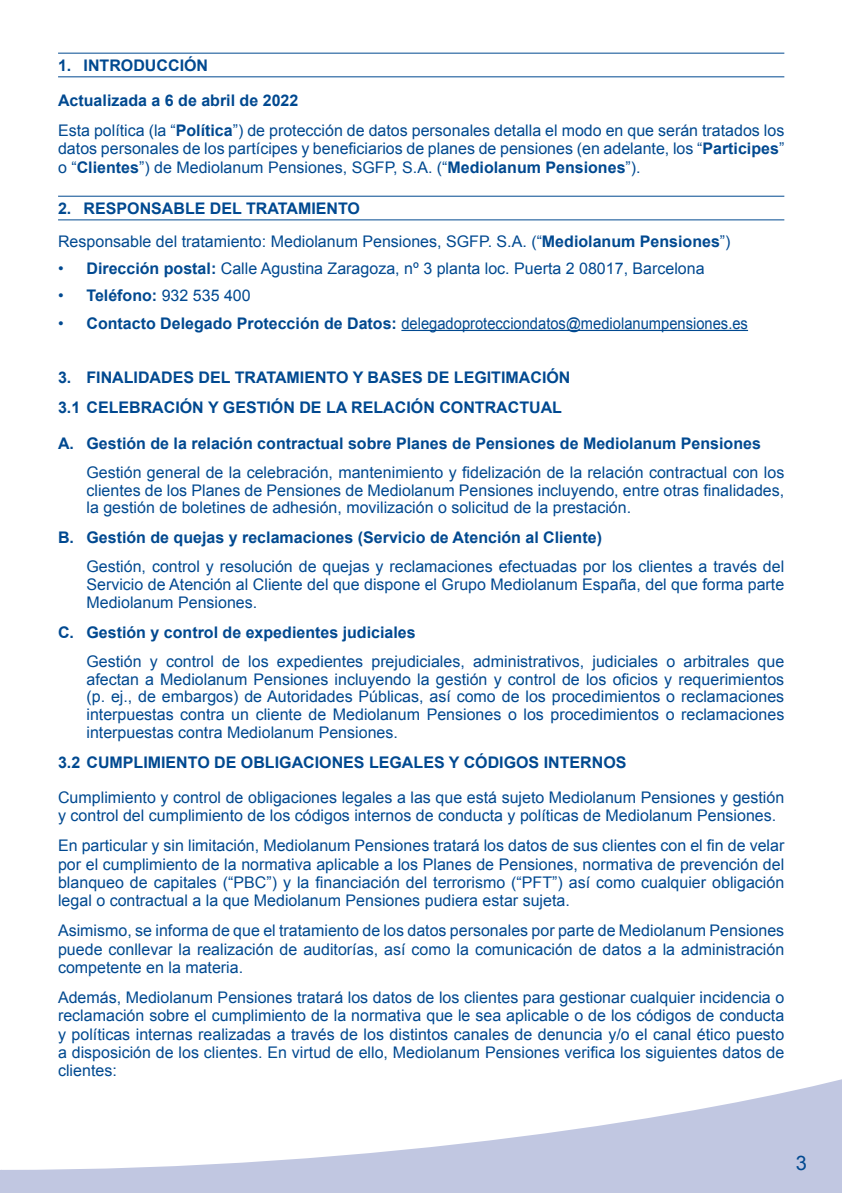
<style>
.page{position:relative;width:842px;height:1193px;background:#fff}
.page>*{position:absolute;margin:0;border:0;box-sizing:border-box;transform-origin:0 0}
.t1{font:20px "Arial";color:#014990}
.texto{font:16px/18.4px "Arial";color:#014990;text-align:justify}
.TEXTO_ENTRADO{font:16px/17.8px "Arial";color:#014990;text-align:justify}
.bold{font:700 16px "Arial";color:#014990}
.SUBTITULO_NEGRO{font:700 16px "Arial";color:#014990}
.TEXTO_ENTRADO-2{font:700 16px "Arial";color:#014990}
.TITULO_NEGRO{font:700 16px "Arial";color:#014990}
.texto-2{font:700 16px "Arial";color:#014990}
.s1{font-weight:700}
</style>
<div class="page">
<svg style="left:3px;top:1079px;width:838px;height:114px"></svg>
<hr style="left:58px;top:53px;width:726px;height:1px;background:#014990">
<hr style="left:58px;top:76px;width:726px;height:1px;background:#014990">
<hr style="left:58px;top:196px;width:726px;height:1px;background:#014990">
<hr style="left:58px;top:219px;width:726px;height:1px;background:#014990">
<hr style="left:401px;top:330px;width:346px;height:1px;background:#014990">
<svg style="left:0;top:1169px;width:3px;height:24px"></svg>
<p class="TITULO_NEGRO" style="left:58px;top:54px;width:151px">1. INTRODUCCIÓN</p>
<p class="texto-2" style="left:58px;top:90px;width:242px">Actualizada a 6 de abril de 2022</p>
<p class="texto" style="left:58px;top:121px;width:727px">Esta política (la “<span class="s1">Política</span>”) de protección de datos personales detalla el modo en que serán tratados los datos personales de los partícipes y beneficiarios de planes de pensiones (en adelante, los “<span class="s1">Participes</span>” o “<span class="s1">Clientes</span>”) de Mediolanum Pensiones, SGFP, S.A. (“<span class="s1">Mediolanum Pensiones</span>”).</p>
<p class="TITULO_NEGRO" style="left:58px;top:197px;width:303px">2. RESPONSABLE DEL TRATAMIENTO</p>
<p class="texto" style="left:58px;top:232px;width:673px">Responsable del tratamiento: Mediolanum Pensiones, SGFP. S.A. (“<span class="s1">Mediolanum Pensiones</span>”)</p>
<p class="TEXTO_ENTRADO" style="left:58px;top:260px;width:648px">• <span class="s1">Dirección postal:</span> Calle Agustina Zaragoza, nº 3 planta loc. Puerta 2 08017, Barcelona</p>
<p class="TEXTO_ENTRADO" style="left:58px;top:287px;width:194px">• <span class="s1">Teléfono:</span> 932 535 400</p>
<p class="TEXTO_ENTRADO" style="left:58px;top:314px;width:691px">• <span class="s1">Contacto Delegado Protección de Datos:</span> delegadoprotecciondatos@mediolanumpensiones.es</p>
<p class="TEXTO_ENTRADO-2" style="left:58px;top:367px;width:513px">3. FINALIDADES DEL TRATAMIENTO Y BASES DE LEGITIMACIÓN</p>
<p class="SUBTITULO_NEGRO" style="left:58px;top:397px;width:505px">3.1 CELEBRACIÓN Y GESTIÓN DE LA RELACIÓN CONTRACTUAL</p>
<p class="bold" style="left:58px;top:432px;width:704px">A. Gestión de la relación contractual sobre Planes de Pensiones de Mediolanum Pensiones</p>
<p class="TEXTO_ENTRADO" style="left:86px;top:463px;width:699px">Gestión general de la celebración, mantenimiento y fidelización de la relación contractual con los clientes de los Planes de Pensiones de Mediolanum Pensiones incluyendo, entre otras finalidades, la gestión de boletines de adhesión, movilización o solicitud de la prestación.</p>
<p class="bold" style="left:58px;top:527px;width:545px">B. Gestión de quejas y reclamaciones (Servicio de Atención al Cliente)</p>
<p class="TEXTO_ENTRADO" style="left:86px;top:558px;width:699px">Gestión, control y resolución de quejas y reclamaciones efectuadas por los clientes a través del Servicio de Atención al Cliente del que dispone el Grupo Mediolanum España, del que forma parte Mediolanum Pensiones.</p>
<p class="bold" style="left:58px;top:621px;width:359px">C. Gestión y control de expedientes judiciales</p>
<p class="TEXTO_ENTRADO" style="left:86px;top:652px;width:699px">Gestión y control de los expedientes prejudiciales, administrativos, judiciales o arbitrales que afectan a Mediolanum Pensiones incluyendo la gestión y control de los oficios y requerimientos (p. ej., de embargos) de Autoridades Públicas, así como de los procedimientos o reclamaciones interpuestas contra un cliente de Mediolanum Pensiones o los procedimientos o reclamaciones interpuestas contra Mediolanum Pensiones.</p>
<p class="SUBTITULO_NEGRO" style="left:58px;top:751px;width:569px">3.2 CUMPLIMIENTO DE OBLIGACIONES LEGALES Y CÓDIGOS INTERNOS</p>
<p class="texto" style="left:58px;top:788px;width:727px">Cumplimiento y control de obligaciones legales a las que está sujeto Mediolanum Pensiones y gestión y control del cumplimiento de los códigos internos de conducta y políticas de Mediolanum Pensiones.</p>
<p class="texto" style="left:58px;top:836px;width:727px">En particular y sin limitación, Mediolanum Pensiones tratará los datos de sus clientes con el fin de velar por el cumplimiento de la normativa aplicable a los Planes de Pensiones, normativa de prevención del blanqueo de capitales (“PBC”) y la financiación del terrorismo (“PFT”) así como cualquier obligación legal o contractual a la que Mediolanum Pensiones pudiera estar sujeta.</p>
<p class="texto" style="left:58px;top:921px;width:727px">Asimismo, se informa de que el tratamiento de los datos personales por parte de Mediolanum Pensiones puede conllevar la realización de auditorías, así como la comunicación de datos a la administración competente en la materia.</p>
<p class="texto" style="left:58px;top:988px;width:727px">Además, Mediolanum Pensiones tratará los datos de los clientes para gestionar cualquier incidencia o reclamación sobre el cumplimiento de la normativa que le sea aplicable o de los códigos de conducta y políticas internas realizadas a través de los distintos canales de denuncia y/o el canal ético puesto a disposición de los clientes. En virtud de ello, Mediolanum Pensiones verifica los siguientes datos de clientes:</p>
<p class="t1" style="left:795px;top:1150px;width:13px">3</p>
</div>
